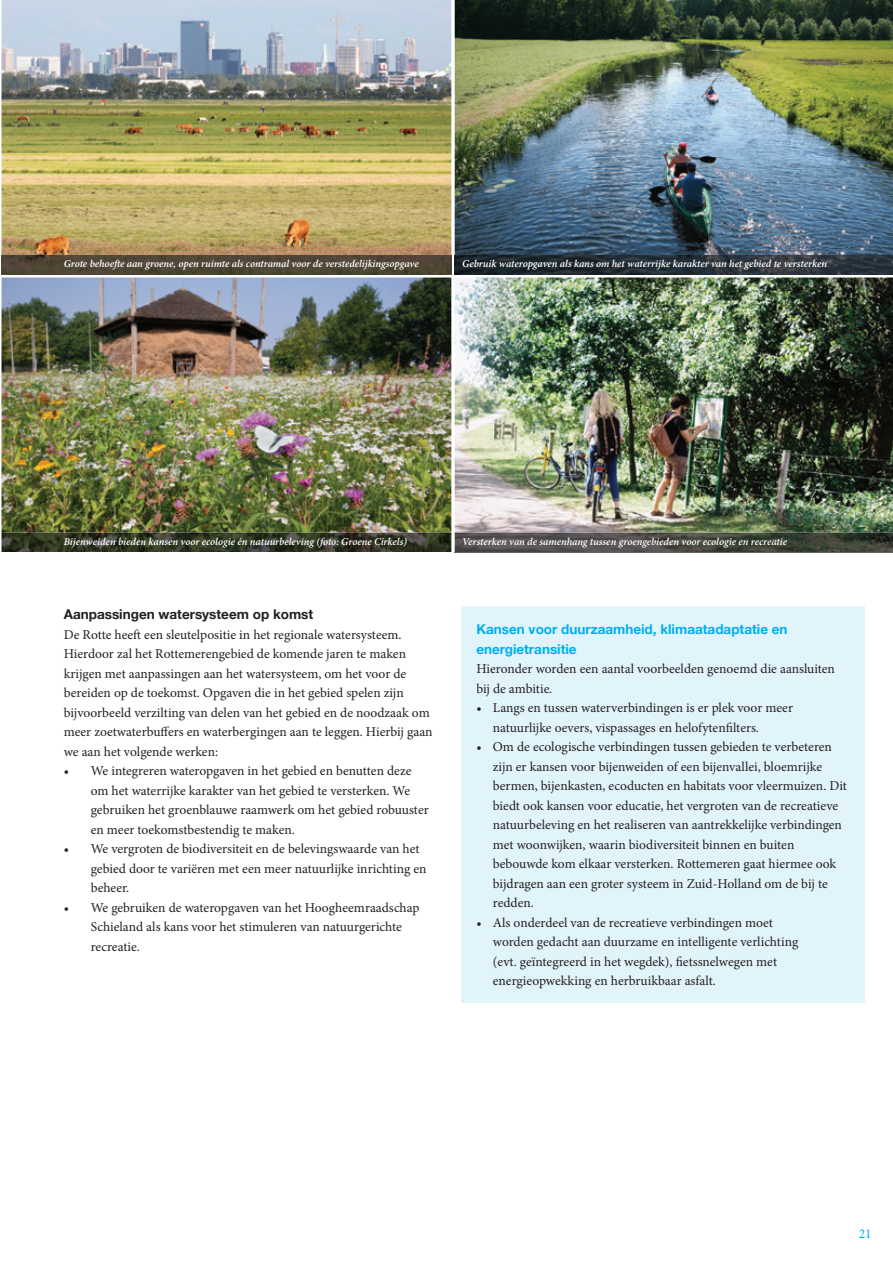
<style>
.page{position:relative;width:893px;height:1263px;background:#fff}
.page>*{position:absolute;margin:0;border:0;box-sizing:border-box;transform-origin:0 0}
.t1{font:13.5px/19.5px "Minion Pro";color:#231f20}
.t2{font:700 13.5px/19.5px "Helvetica Neue";color:#00aeef}
.t3{font:700 13.5px "Helvetica Neue";color:#231f20}
.t4{font:13.5px "Minion Pro";color:#00aeef}
.t5{font:italic 600 10.5px "Minion Pro";letter-spacing:-.005em;color:#fff}
</style>
<div class="page">
<img style="left:2px;top:0;width:449px;height:255px">
<img style="left:455px;top:0;width:438px;height:255px">
<img style="left:2px;top:277px;width:449px;height:256px">
<img style="left:455px;top:277px;width:438px;height:256px">
<img style="left:2px;top:255px;width:449px;height:19px">
<img style="left:455px;top:255px;width:438px;height:19px">
<img style="left:2px;top:533px;width:449px;height:19px">
<img style="left:455px;top:533px;width:438px;height:19px">
<div style="left:461px;top:606px;width:404px;height:396px;background:#e1f4fc"></div>
<p class="t5" style="left:64px;top:256px;width:356px">Grote behoefte aan groene, open ruimte als contramal voor de verstedelijkingsopgave</p>
<p class="t5" style="left:462px;top:256px;width:366px">Gebruik wateropgaven als kans om het waterrijke karakter van het gebied te versterken</p>
<p class="t5" style="left:64px;top:534px;width:345px">Bijenweiden bieden kansen voor ecologie én natuurbeleving (foto: Groene Cirkels)</p>
<p class="t5" style="left:462px;top:534px;width:326px">Versterken van de samenhang tussen groengebieden voor ecologie en recreatie</p>
<p class="t3" style="left:64px;top:604px;width:251px">Aanpassingen watersysteem op komst</p>
<p class="t1" style="left:64px;top:625px;width:370px">De Rotte heeft een sleutelpositie in het regionale watersysteem Hierdoor zal het Rottemerengebied de komende jaren te maken krijgen met aanpassingen aan het watersysteem, om het voor de bereiden op de toekomst Opgaven die in het gebied spelen zijn bijvoorbeeld verzilting van delen van het gebied en de noodzaak om meer zoetwaterbuffers en waterbergingen aan te leggen Hierbij gaan we aan het volgende werken:</p>
<p class="t1" style="left:91px;top:761px;width:339px;text-indent:-27px">• We integreren wateropgaven in het gebied en benutten deze om het waterrijke karakter van het gebied te versterken We gebruiken het groenblauwe raamwerk om het gebied robuuster en meer toekomstbestendig te maken</p>
<p class="t1" style="left:91px;top:839px;width:337px;text-indent:-27px">• We vergroten de biodiversiteit en de belevingswaarde van het gebied door te variëren met een meer natuurlijke inrichting en beheer</p>
<p class="t1" style="left:91px;top:898px;width:330px;text-indent:-27px">• We gebruiken de wateropgaven van het Hoogheemraadschap<br>Schieland als kans voor het stimuleren van natuurgerichte recreatie</p>
<p class="t2" style="left:476px;top:620px;width:313px">Kansen voor duurzaamheid, klimaatadaptatie en energietransitie</p>
<p class="t1" style="left:476px;top:659px;width:360px">Hieronder worden een aantal voorbeelden genoemd die aansluiten bij de ambitie</p>
<p class="t1" style="left:493px;top:698px;width:302px;text-indent:-16px">• Langs en tussen waterverbindingen is er plek voor meer natuurlijke oevers, vispassages en helofytenfilters</p>
<p class="t1" style="left:493px;top:737px;width:356px;text-indent:-16px">• Om de ecologische verbindingen tussen gebieden te verbeteren zijn er kansen voor bijenweiden of een bijenvallei, bloemrijke bermen, bijenkasten, ecoducten en habitats voor vleermuizen Dit biedt ook kansen voor educatie, het vergroten van de recreatieve natuurbeleving en het realiseren van aantrekkelijke verbindingen met woonwijken, waarin biodiversiteit binnen en buiten bebouwde kom elkaar versterken Rottemeren gaat hiermee ook bijdragen aan een groter systeem in Zuid-Holland om de bij te redden</p>
<p class="t1" style="left:493px;top:913px;width:307px;text-indent:-16px">• Als onderdeel van de recreatieve verbindingen moet worden gedacht aan duurzame en intelligente verlichting (evt geïntegreerd in het wegdek), fietssnelwegen met energieopwekking en herbruikbaar asfalt</p>
<p class="t4" style="left:859px;top:1224px;width:14px">21</p>
</div>
